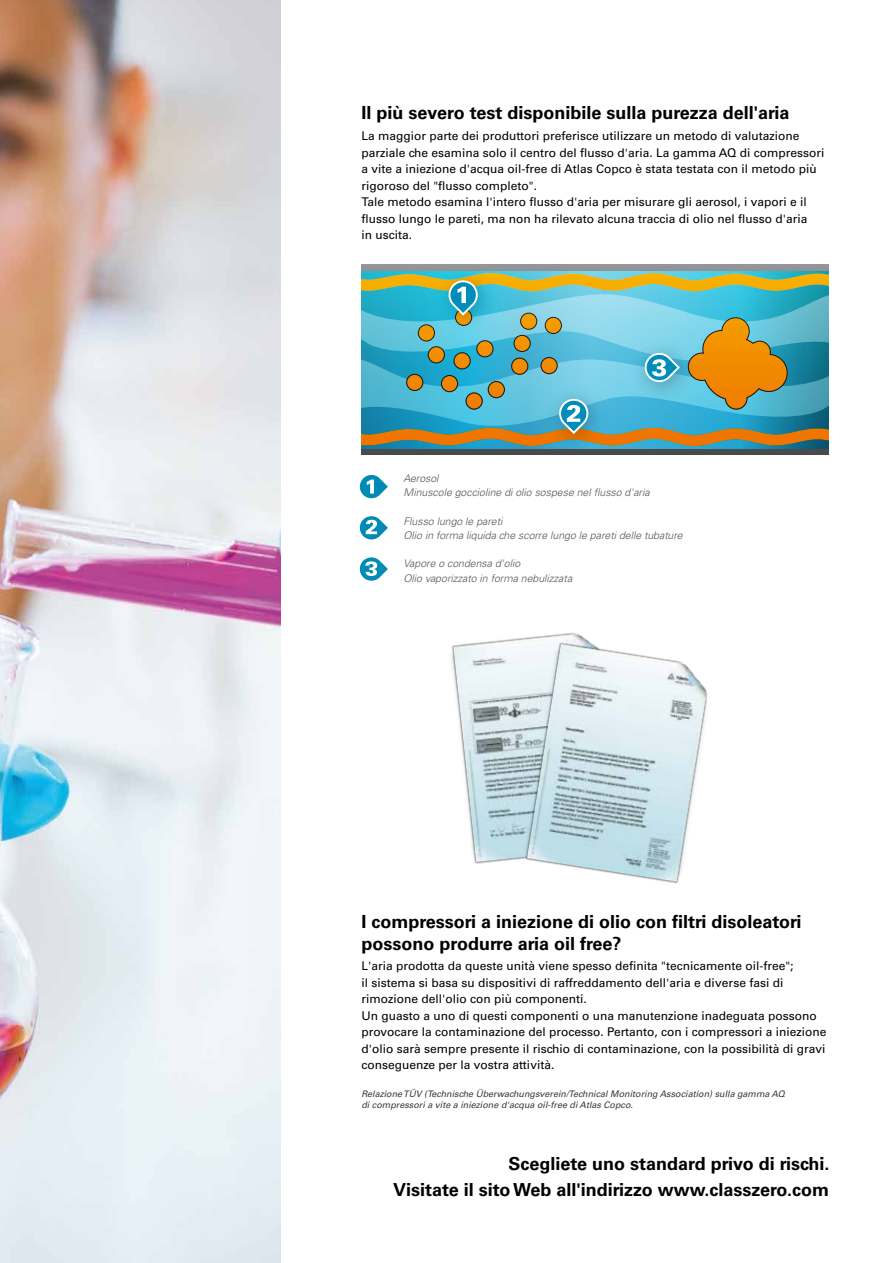
<style>
.page{position:relative;width:893px;height:1263px;background:#fff}
.page>*{position:absolute;margin:0;border:0;box-sizing:border-box;transform-origin:0 0}
.t1{font:700 18px/21.6px "Univers LT Std";color:#000}
.t2{font:12px/16.5px "Univers LT Std";color:#000}
.t3{font:italic 300 10.5px/14.2px "Univers LT Std";color:#535454}
.t4{font:italic 9px/10.8px "Univers LT Std";color:#393a39}
</style>
<div class="page">
<img style="left:0;top:0;width:280px;height:1263px">
<svg style="left:361px;top:265px;width:468px;height:190px"></svg>
<img style="left:427px;top:264px;width:78px;height:13px">
<img style="left:537px;top:435px;width:79px;height:20px">
<svg style="left:361px;top:277px;width:468px;height:158px"></svg>
<img style="left:451px;top:633px;width:133px;height:231px">
<img style="left:520px;top:638px;width:187px;height:246px">
<svg style="left:359px;top:475px;width:29px;height:24px"></svg>
<svg style="left:359px;top:516px;width:29px;height:24px"></svg>
<svg style="left:359px;top:557px;width:29px;height:24px"></svg>
<h1 class="t1" style="left:361px;top:102px;width:430px">Il più severo test disponibile sulla purezza dell'aria</h1>
<p class="t2" style="left:361px;top:128px;width:465px">La maggior parte dei produttori preferisce utilizzare un metodo di valutazione parziale che esamina solo il centro del flusso d'aria. La gamma AQ di compressori a vite a iniezione d'acqua oil-free di Atlas Copco è stata testata con il metodo più rigoroso del "flusso completo".<br>Tale metodo esamina l'intero flusso d'aria per misurare gli aerosol, i vapori e il flusso lungo le pareti, ma non ha rilevato alcuna traccia di olio nel flusso d'aria<br>in uscita.</p>
<p class="t3" style="left:403px;top:471px;width:248px">Aerosol<br>Minuscole goccioline di olio sospese nel flusso d'aria</p>
<p class="t3" style="left:403px;top:514px;width:281px">Flusso lungo le pareti<br>Olio in forma liquida che scorre lungo le pareti delle tubature</p>
<p class="t3" style="left:403px;top:556px;width:170px">Vapore o condensa d'olio<br>Olio vaporizzato in forma nebulizzata</p>
<h1 class="t1" style="left:361px;top:911px;width:442px">I compressori a iniezione di olio con filtri disoleatori possono produrre aria oil free?</h1>
<p class="t2" style="left:361px;top:958px;width:467px">L'aria prodotta da queste unità viene spesso definita "tecnicamente oil-free";<br>il sistema si basa su dispositivi di raffreddamento dell'aria e diverse fasi di rimozione dell'olio con più componenti.<br>Un guasto a uno di questi componenti o una manutenzione inadeguata possono provocare la contaminazione del processo. Pertanto, con i compressori a iniezione d'olio sarà sempre presente il rischio di contaminazione, con la possibilità di gravi conseguenze per la vostra attività.</p>
<p class="t4" style="left:361px;top:1088px;width:425px">Relazione TÜV (Technische Überwachungsverein/Technical Monitoring Association) sulla gamma AQ di compressori a vite a iniezione d'acqua oil-free di Atlas Copco.</p>
<h1 class="t1" style="left:393px;top:1151px;width:438px;line-height:25.8px;text-align:right">Scegliete uno standard privo di rischi.<br>Visitate il sito Web all'indirizzo www.classzero.com</h1>
</div>
